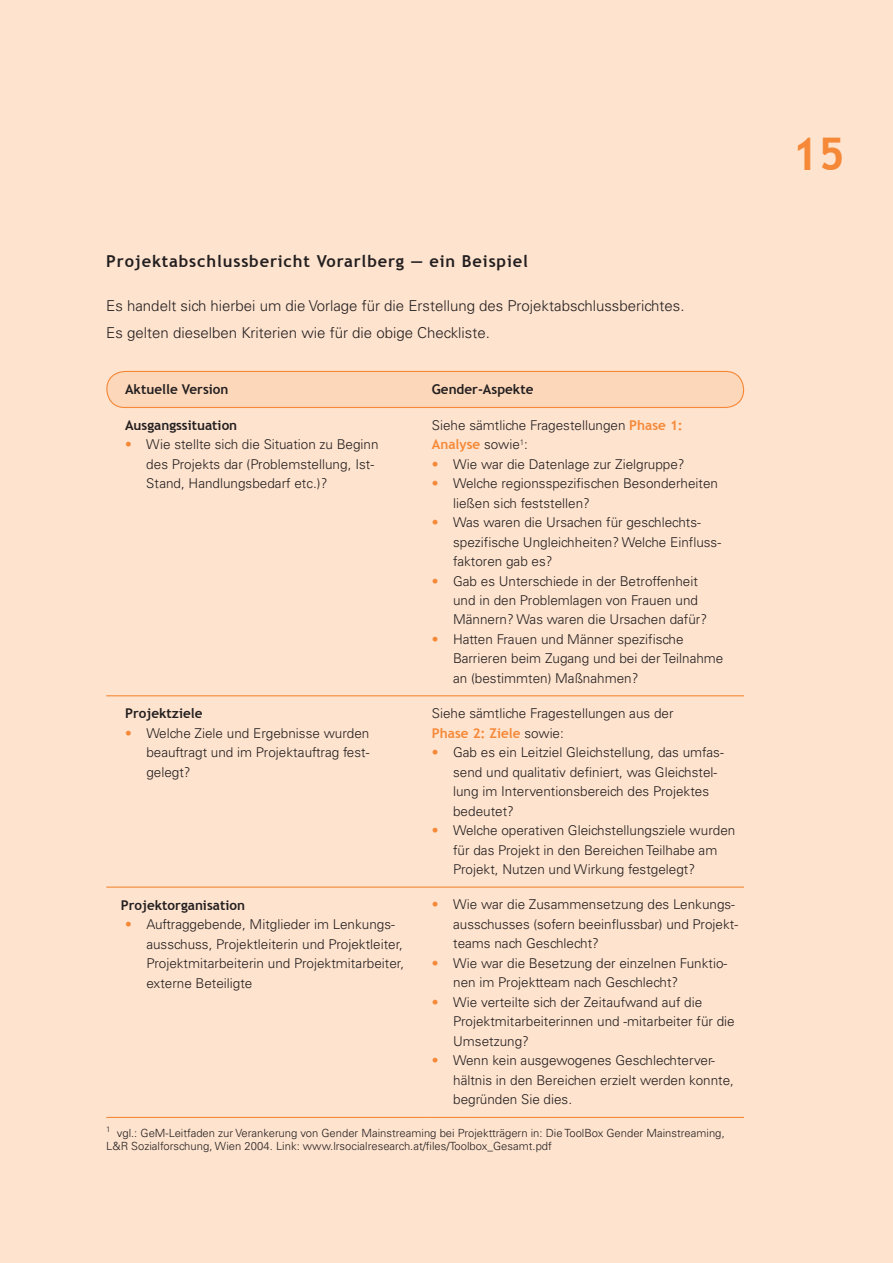
<style>
.page{position:relative;width:893px;height:1263px;background:#fee3ce}
.page>*{position:absolute;margin:0;border:0;box-sizing:border-box;transform-origin:0 0}
.t1{font:700 45px "Trebuchet MS";color:#f58938}
.t2{font:700 16.5px "Trebuchet MS";letter-spacing:.05em;color:#231f20}
.t3{font:300 15px/27px "Univers LT Std";color:#231f20}
.t4{font:300 13.5px/19.5px "Univers LT Std";color:#231f20}
.t5{font:700 13.5px "Trebuchet MS";color:#231f20}
.t6{font:700 13.5px "Trebuchet MS";color:#f58938}
.t7{font:300 11.25px/13.5px "Univers LT Std";color:#231f20}
.s1{color:#f58938}
.s2{font-family:"Trebuchet MS";font-weight:700;color:#f58938}
.s3{font-family:"Univers LT Std";font-weight:300;color:#231f20}
</style>
<div class="page">
<div style="left:107px;top:371px;width:637px;height:36px;background:#fdd7b9;border-radius:18px"></div>
<div style="left:106px;top:371px;width:638px;height:37px;border:1px solid #f58938;border-radius:18px"></div>
<hr style="left:106px;top:695px;width:320px;height:1px;background:#f58938">
<hr style="left:426px;top:695px;width:318px;height:1px;background:#f58938">
<hr style="left:106px;top:886px;width:320px;height:2px;background:#f58938">
<hr style="left:426px;top:886px;width:318px;height:2px;background:#f58938">
<hr style="left:106px;top:1117px;width:320px;height:1px;background:#f58938">
<hr style="left:426px;top:1117px;width:318px;height:1px;background:#f58938">
<p class="t2" style="left:106px;top:251px;width:423px">Projektabschlussbericht Vorarlberg — ein Beispiel</p>
<p class="t3" style="left:106px;top:292px;width:580px">Es handelt sich hierbei um die Vorlage für die Erstellung des Projektabschlussberichtes.<br>Es gelten dieselben Kriterien wie für die obige Checkliste.</p>
<p class="t5" style="left:125px;top:381px;width:105px">Aktuelle Version</p>
<p class="t5" style="left:432px;top:381px;width:103px">Gender-Aspekte</p>
<p class="t5" style="left:125px;top:416px;width:114px">Ausgangssituation</p>
<p class="t4" style="left:146px;top:434px;width:234px;text-indent:-21px"><span class="s1">•</span> Wie stellte sich die Situation zu Beginn des Projekts dar (Problemstellung, Ist-<br>Stand, Handlungsbedarf etc.)?</p>
<p class="t4" style="left:432px;top:415px;width:253px">Siehe sämtliche Fragestellungen <span class="s2">Phase 1:</span></p>
<p class="t6" style="left:432px;top:436px;width:98px">Analyse <span class="s3">sowie</span><sup>1</sup><span class="s3">:</span></p>
<p class="t4" style="left:432px;top:454px;width:254px"><span class="s1">•</span> Wie war die Datenlage zur Zielgruppe?</p>
<p class="t4" style="left:453px;top:473px;width:266px;text-indent:-21px"><span class="s1">•</span> Welche regionsspezifischen Besonderheiten ließen sich feststellen?</p>
<p class="t4" style="left:453px;top:512px;width:269px;text-indent:-21px"><span class="s1">•</span> Was waren die Ursachen für geschlechts&shy;spezifische Ungleichheiten? Welche Einfluss&shy;faktoren gab es?</p>
<p class="t4" style="left:453px;top:571px;width:256px;text-indent:-21px"><span class="s1">•</span> Gab es Unterschiede in der Betroffenheit und in den Problemlagen von Frauen und<br>Männern? Was waren die Ursachen dafür?</p>
<p class="t4" style="left:453px;top:629px;width:272px;text-indent:-21px"><span class="s1">•</span> Hatten Frauen und Männer spezifische<br>Barrieren beim Zugang und bei der Teilnahme an (bestimmten) Maßnahmen?</p>
<p class="t5" style="left:125px;top:705px;width:79px">Projektziele</p>
<p class="t4" style="left:146px;top:723px;width:225px;text-indent:-21px"><span class="s1">•</span> Welche Ziele und Ergebnisse wurden beauftragt und im Projektauftrag fest-- gelegt?</p>
<p class="t4" style="left:432px;top:704px;width:243px">Siehe sämtliche Fragestellungen aus der</p>
<p class="t6" style="left:432px;top:724px;width:134px">Phase 2: Ziele <span class="s3">sowie:</span></p>
<p class="t4" style="left:453px;top:743px;width:272px;text-indent:-21px"><span class="s1">•</span> Gab es ein Leitziel Gleichstellung, das umfas&shy;send und qualitativ definiert, was Gleichstel&shy;lung im Interventionsbereich des Projektes bedeutet?</p>
<p class="t4" style="left:453px;top:821px;width:284px;text-indent:-21px"><span class="s1">•</span> Welche operativen Gleichstellungsziele wurden für das Projekt in den Bereichen Teilhabe am<br>Projekt, Nutzen und Wirkung festgelegt?</p>
<p class="t5" style="left:121px;top:896px;width:126px">Projektorganisation</p>
<p class="t4" style="left:146px;top:915px;width:259px;text-indent:-21px"><span class="s1">•</span> Auftraggebende, Mitglieder im Lenkungs&shy;ausschuss, Projektleiterin und Projektleiter, Projektmitarbeiterin und Projektmitarbeiter, externe Beteiligte</p>
<p class="t4" style="left:453px;top:895px;width:286px;text-indent:-21px"><span class="s1">•</span> Wie war die Zusammensetzung des Lenkungs&shy;ausschusses (sofern beeinflussbar) und Projekt&shy;teams nach Geschlecht?</p>
<p class="t4" style="left:453px;top:953px;width:276px;text-indent:-21px"><span class="s1">•</span> Wie war die Besetzung der einzelnen Funktio&shy;nen im Projektteam nach Geschlecht?</p>
<p class="t4" style="left:453px;top:992px;width:283px;text-indent:-21px"><span class="s1">•</span> Wie verteilte sich der Zeitaufwand auf die<br>Projektmitarbeiterinnen und -mitarbeiter für die<br>Umsetzung?</p>
<p class="t4" style="left:453px;top:1051px;width:282px;text-indent:-21px"><span class="s1">•</span> Wenn kein ausgewogenes Geschlechterver&shy;hältnis in den Bereichen erzielt werden konnte, begründen Sie dies.</p>
<p class="t7" style="left:106px;top:1126px;width:620px"><sup>1</sup> vgl.: GeM-Leitfaden zur Verankerung von Gender Mainstreaming bei Projektträgern in: Die ToolBox Gender Mainstreaming,<br>L&amp;R Sozialforschung, Wien 2004. Link: www.lrsocialresearch.at/files/Toolbox_Gesamt.pdf</p>
<h1 class="t1" style="left:792px;top:126px;width:54px">15</h1>
</div>
